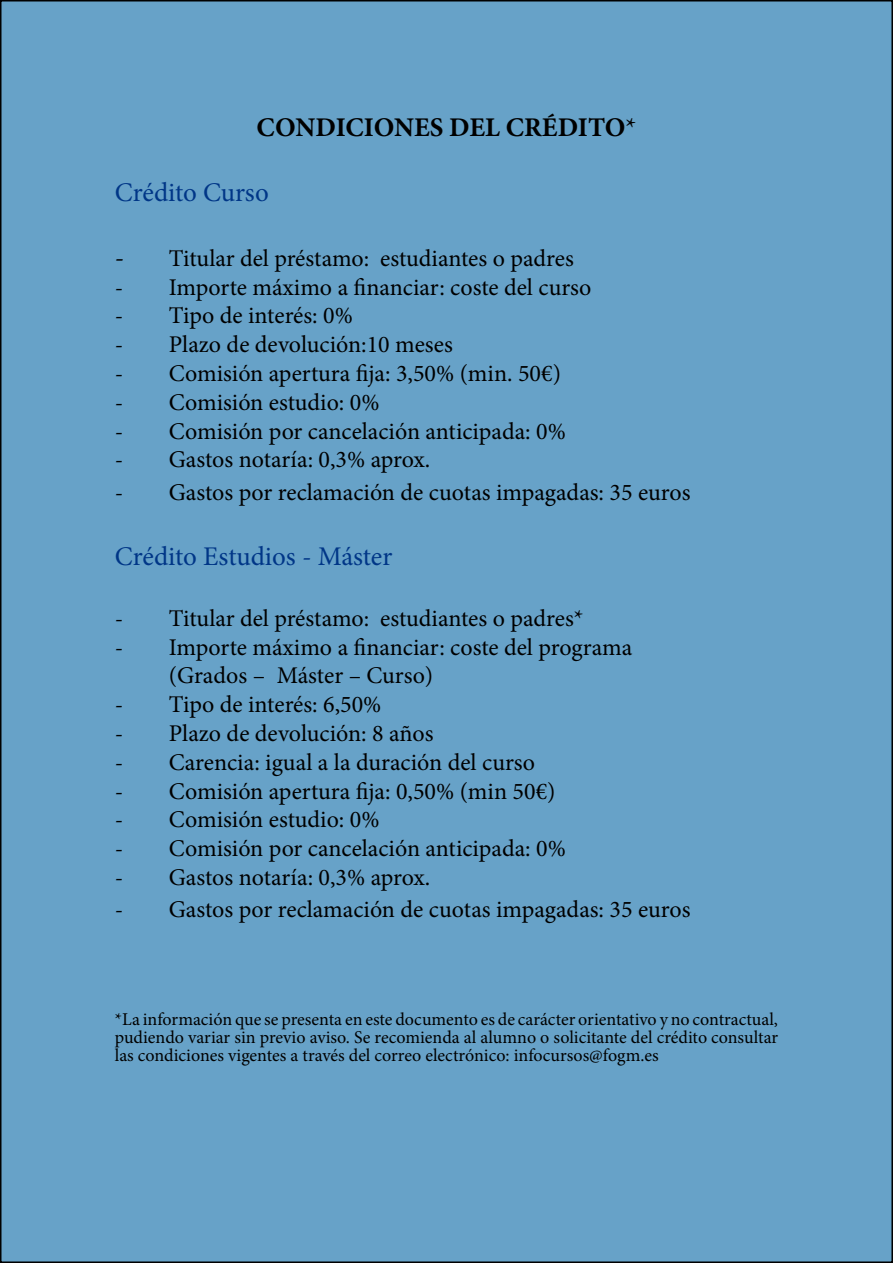
<style>
.page{position:relative;width:893px;height:1263px;background:#fff}
.page>*{position:absolute;margin:0;border:0;box-sizing:border-box;transform-origin:0 0}
.t1{font:27px "Minion Pro";color:#003687}
.t2{font:700 27px "Minion Pro";color:#000}
.t3{font:24px/28.8px "Minion Pro";color:#000}
.t4{font:18px/18px "Minion Pro";color:#000;text-align:justify}
.s1{font-weight:400}
.s2{font-size:27px}
</style>
<div class="page">
<div style="left:1px;top:1px;width:891px;height:1261px;background:#67a2c8"></div>
<p class="t2" style="left:257px;top:108px;width:381px">CONDICIONES DEL CRÉDITO<span class="s1">*</span></p>
<p class="t1" style="left:115px;top:174px;width:156px">Crédito Curso</p>
<p class="t3" style="left:115px;top:244px;width:461px"><span class="s2">-</span> Titular del préstamo: estudiantes o padres</p>
<p class="t3" style="left:115px;top:273px;width:478px">- Importe máximo a financiar: coste del curso</p>
<p class="t3" style="left:115px;top:301px;width:240px">- Tipo de interés: 0%</p>
<p class="t3" style="left:115px;top:330px;width:340px">- Plazo de devolución:10 meses</p>
<p class="t3" style="left:115px;top:359px;width:448px">- Comisión apertura fija: 3,50% (min. 50€)</p>
<p class="t3" style="left:115px;top:388px;width:266px">- Comisión estudio: 0%</p>
<p class="t3" style="left:115px;top:417px;width:453px">- Comisión por cancelación anticipada: 0%</p>
<p class="t3" style="left:115px;top:445px;width:317px">- Gastos notaría: 0,3% aprox.</p>
<p class="t3" style="left:115px;top:478px;width:577px">- Gastos por reclamación de cuotas impagadas: 35 euros</p>
<p class="t1" style="left:115px;top:538px;width:279px">Crédito Estudios - Máster</p>
<p class="t3" style="left:115px;top:604px;width:470px">- Titular del préstamo: estudiantes o padres*</p>
<p class="t3" style="left:169px;top:633px;width:465px;text-indent:-54px">- Importe máximo a financiar: coste del programa (Grados – Máster – Curso)</p>
<p class="t3" style="left:115px;top:690px;width:268px">- Tipo de interés: 6,50%</p>
<p class="t3" style="left:115px;top:719px;width:320px">- Plazo de devolución: 8 años</p>
<p class="t3" style="left:115px;top:748px;width:422px">- Carencia: igual a la duración del curso</p>
<p class="t3" style="left:115px;top:777px;width:442px">- Comisión apertura fija: 0,50% (min 50€)</p>
<p class="t3" style="left:115px;top:805px;width:266px">- Comisión estudio: 0%</p>
<p class="t3" style="left:115px;top:834px;width:453px">- Comisión por cancelación anticipada: 0%</p>
<p class="t3" style="left:115px;top:863px;width:317px">- Gastos notaría: 0,3% aprox.</p>
<p class="t3" style="left:115px;top:895px;width:577px">- Gastos por reclamación de cuotas impagadas: 35 euros</p>
<p class="t4" style="left:115px;top:1011px;width:665px">*La información que se presenta en este documento es de carácter orientativo y no contractual, pudiendo variar sin previo aviso. Se recomienda al alumno o solicitante del crédito consultar las condiciones vigentes a través del correo electrónico: infocursos@fogm.es</p>
</div>
